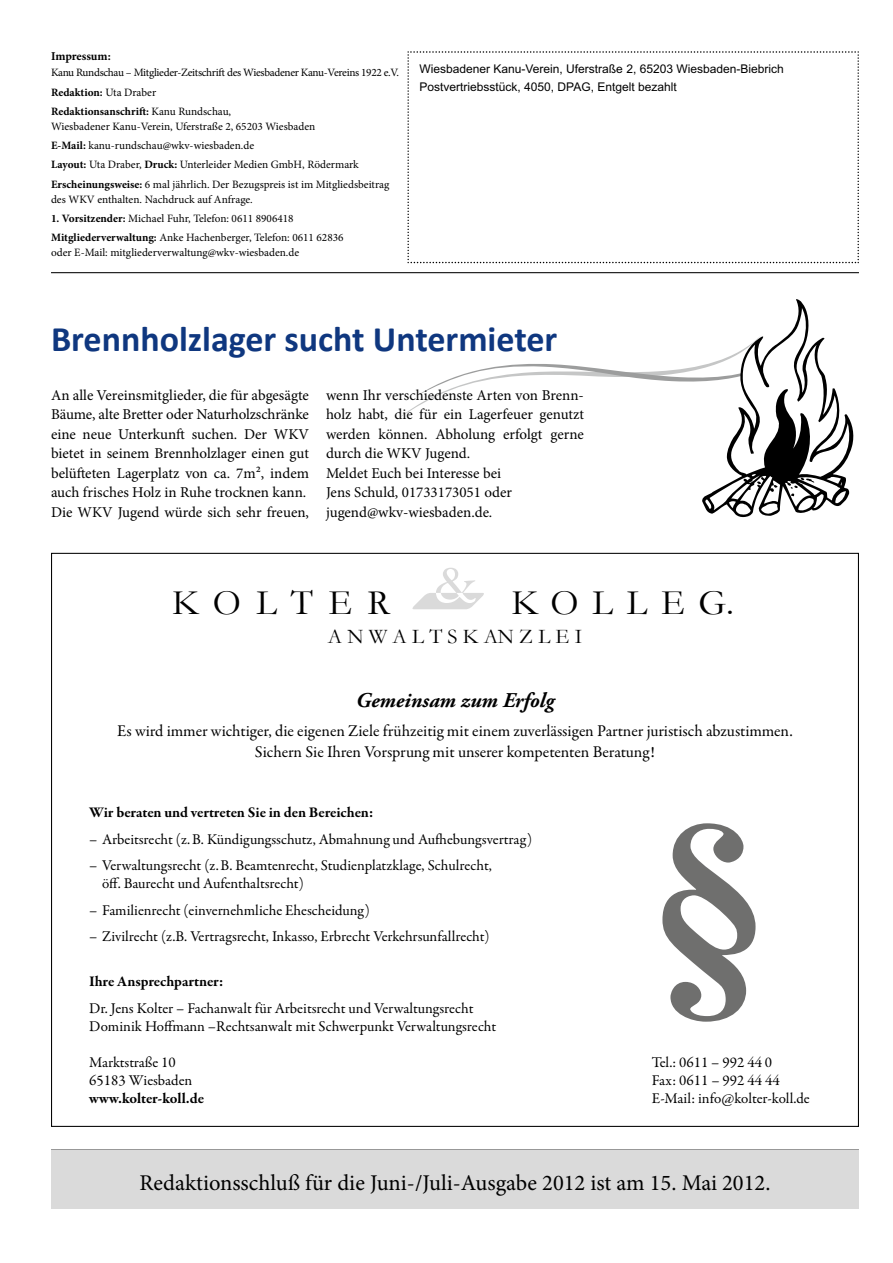
<style>
.page{position:relative;width:893px;height:1263px;background:#fff}
.page>*{position:absolute;margin:0;border:0;box-sizing:border-box;transform-origin:0 0}
.t1{font:700 241.05px "Times";color:#6f6f6e}
.t2{font:700 36px "Calibri";color:#0f377f}
.t3{font:36px "Garamond";letter-spacing:.38em;color:#000}
.t4{font:22.5px "Minion Pro";color:#000}
.t5{font:italic 700 21px "Adobe Garamond Pro";color:#000}
.t6{font:21px "Garamond";color:#000}
.t7{font:16.5px/21px "Garamond Premr Pro";letter-spacing:-.005em;color:#000;text-align:center}
.t8{font:15px/18px "Garamond Premr Pro";letter-spacing:-.005em;color:#000}
.t9{font:15px/19.5px "Minion Pro";color:#000}
.t10{font:700 15px "Garamond Premr Pro";letter-spacing:-.005em;color:#000}
.t11{font:12px/17.7px "Arial MT Std";color:#000}
.t12{font:700 12px "Minion Pro";letter-spacing:-.005em;color:#000}
.t13{font:11.25px/19.2px "Minion Pro";color:#000}
.t14{font:11.25px/19.2px "Minion Pro";letter-spacing:-.03em;color:#000}
.s1{font-weight:700}
</style>
<div class="page">
<hr style="left:51px;top:272px;width:808px;height:1px;background:#000">
<hr style="left:51px;top:1149px;width:808px;height:2px;background:#000">
<div style="left:51px;top:1151px;width:808px;height:58px;background:#dadada"></div>
<svg style="left:407px;top:51px;width:452px;height:212px"></svg>
<svg style="left:412px;top:568px;width:72px;height:41px"></svg>
<svg style="left:399px;top:299px;width:455px;height:218px"></svg>
<p class="t12" style="left:51px;top:47px;width:61px">Impressum:</p>
<p class="t14" style="left:51px;top:63px;width:349px">Kanu Rundschau – Mitglieder-Zeitschrift des Wiesbadener Kanu-Vereins 1922 e.V.<br><span class="s1">Redaktion:</span> Uta Draber<br><span class="s1">Redaktionsanschrift:</span> Kanu Rundschau,</p>
<p class="t13" style="left:51px;top:117px;width:340px">Wiesbadener Kanu-Verein, Uferstraße 2, 65203 Wiesbaden<br><span class="s1">E-Mail:</span> kanu-rundschau@wkv-wiesbaden.de<br><span class="s1">Layout:</span> Uta Draber, <span class="s1">Druck:</span> Unterleider Medien GmbH, Rödermark <span class="s1">Erscheinungsweise:</span> 6 mal jährlich. Der Bezugspreis ist im Mitgliedsbeitrag</p>
<p class="t13" style="left:51px;top:189px;width:203px">des WKV enthalten. Nachdruck auf Anfrage.</p>
<p class="t13" style="left:51px;top:209px;width:294px"><span class="s1">1. Vorsitzender:</span> Michael Fuhr, Telefon: 0611 8906418<br><span class="s1">Mitgliederverwaltung:</span> Anke Hachenberger, Telefon: 0611 62836</p>
<p class="t13" style="left:51px;top:243px;width:250px">oder E-Mail: mitgliederverwaltung@wkv-wiesbaden.de</p>
<p class="t11" style="left:420px;top:60px;width:366px">Wiesbadener Kanu-Verein, Uferstraße 2, 65203 Wiesbaden-Biebrich<br>Postvertriebsstück, 4050, DPAG, Entgelt bezahlt</p>
<h2 class="t2" style="left:51px;top:316px;width:508px">Brennholzlager sucht Untermieter</h2>
<p class="t9" style="left:51px;top:385px;width:259px">An alle Vereinsmitglieder, die für abgesägte Bäume, alte Bretter oder Naturholzschränke eine neue Unterkunft suchen. Der WKV bietet in seinem Brennholzlager einen gut belüfteten Lagerplatz von ca. 7m², indem auch frisches Holz in Ruhe trocknen kann.<br>Die WKV Jugend würde sich sehr freuen,</p>
<p class="t9" style="left:326px;top:385px;width:259px">wenn Ihr verschiedenste Arten von Brenn&shy;holz habt, die für ein Lagerfeuer genutzt werden können. Abholung erfolgt gerne durch die WKV Jugend.<br>Meldet Euch bei Interesse bei<br>Jens Schuld, 01733173051 oder jugend@wkv-wiesbaden.de.</p>
<h2 class="t3" style="left:172px;top:581px;width:219px">KOLTER</h2>
<h2 class="t3" style="left:512px;top:581px;width:224px">KOLLEG.</h2>
<h3 class="t6" style="left:328px;top:623px;width:256px">A N W A L T S K AN Z L E I</h3>
<h3 class="t5" style="left:356px;top:688px;width:200px">Gemeinsam zum Erfolg</h3>
<p class="t7" style="left:117px;top:720px;width:677px">Es wird immer wichtiger, die eigenen Ziele frühzeitig mit einem zuverlässigen Partner juristisch abzustimmen.<br>Sichern Sie Ihren Vorsprung mit unserer kompetenten Beratung!</p>
<p class="t10" style="left:89px;top:803px;width:286px">Wir beraten und vertreten Sie in den Bereichen:</p>
<p class="t8" style="left:89px;top:830px;width:444px">– Arbeitsrecht (z.B. Kündigungsschutz, Abmahnung und Aufhebungsvertrag)</p>
<p class="t8" style="left:102px;top:857px;width:391px;text-indent:-13px">– Verwaltungsrecht (z.B. Beamtenrecht, Studienplatzklage, Schulrecht, öff. Baurecht und Aufenthaltsrecht)</p>
<p class="t8" style="left:89px;top:901px;width:282px">– Familienrecht (einvernehmliche Ehescheidung)</p>
<p class="t8" style="left:89px;top:928px;width:402px">– Zivilrecht (z.B. Vertragsrecht, Inkasso, Erbrecht Verkehrsunfallrecht)</p>
<p class="t10" style="left:89px;top:972px;width:136px">Ihre Ansprechpartner:</p>
<p class="t8" style="left:89px;top:999px;width:408px">Dr. Jens Kolter – Fachanwalt für Arbeitsrecht und Verwaltungsrecht<br>Dominik Hoffmann –Rechtsanwalt mit Schwerpunkt Verwaltungsrecht</p>
<p class="t8" style="left:89px;top:1053px;width:88px">Marktstraße 10</p>
<p class="t8" style="left:652px;top:1053px;width:122px">Tel.: 0611 – 992 44 0</p>
<p class="t8" style="left:89px;top:1071px;width:104px">65183 Wiesbaden</p>
<p class="t8" style="left:652px;top:1071px;width:129px">Fax: 0611 – 992 44 44</p>
<p class="t10" style="left:89px;top:1089px;width:116px">www.kolter-koll.de</p>
<p class="t8" style="left:652px;top:1089px;width:159px">E-Mail: info@kolter-koll.de</p>
<h1 class="t1" style="left:649px;top:764px;width:122px">§</h1>
<h3 class="t4" style="left:140px;top:1167px;width:632px">Redaktionsschluß für die Juni-/Juli-Ausgabe 2012 ist am 15. Mai 2012.</h3>
</div>
